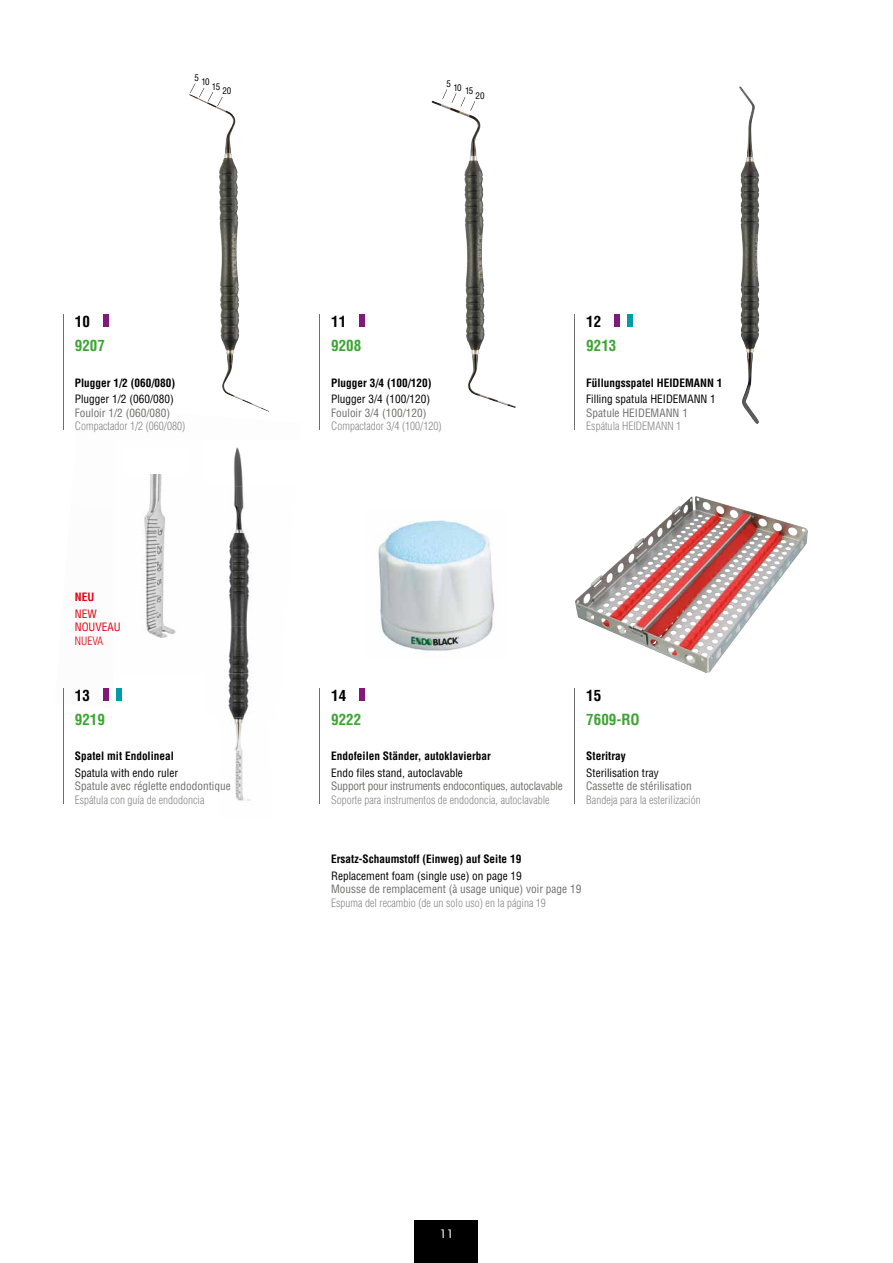
<style>
.page{position:relative;width:893px;height:1263px;background:#fff}
.page>*{position:absolute;margin:0;border:0;box-sizing:border-box;transform-origin:0 0}
.t1{font:700 15px "Switzerland Condensed";color:#3da434}
.t2{font:700 15px "Switzerland Condensed";color:#000}
.t3{font:12px "VAG Rounded Lt";color:#fff}
.t4{font:300 11.25px "Switzerland Cond";color:#888}
.t5{font:11.25px "Switzerland Condensed";color:#000}
.t6{font:700 11.25px "Switzerland Condensed";color:#000}
.t7{font:11.25px "Switzerland Condensed";color:#6f6f6e}
.t8{font:11.25px "Switzerland Condensed";letter-spacing:-.02em;color:#6f6f6e}
.t9{font:11.25px/13.5px "Switzerland Condensed";color:#e3000f}
.t10{font:300 11.25px "Switzerland Cond";color:#e3000f}
.t11{font:700 11.25px "Switzerland Condensed";color:#e3000f}
.t12{font:9px "Switzerland Condensed";letter-spacing:-.07em;color:#000}
</style>
<div class="page">
<img style="left:230px;top:720px;width:21px;height:81px">
<img style="left:150px;top:447px;width:93px;height:39px">
<img style="left:144px;top:486px;width:100px;height:47px">
<img style="left:145px;top:533px;width:105px;height:47px">
<img style="left:146px;top:580px;width:103px;height:47px">
<img style="left:146px;top:627px;width:104px;height:47px">
<img style="left:116px;top:688px;width:6px;height:13px">
<img style="left:228px;top:674px;width:21px;height:46px">
<div style="left:415px;top:1220px;width:63px;height:43px;background:#000"></div>
<hr style="left:63px;top:315px;width:1px;height:115px;background:#6f6f6e">
<hr style="left:319px;top:315px;width:1px;height:115px;background:#6f6f6e">
<hr style="left:574px;top:315px;width:1px;height:115px;background:#6f6f6e">
<hr style="left:63px;top:688px;width:1px;height:116px;background:#6f6f6e">
<hr style="left:319px;top:688px;width:1px;height:116px;background:#6f6f6e">
<hr style="left:574px;top:688px;width:1px;height:116px;background:#6f6f6e">
<img style="left:189px;top:95px;width:62px;height:309px">
<img style="left:431px;top:101px;width:47px;height:291px">
<img style="left:376px;top:520px;width:119px;height:133px">
<img style="left:739px;top:87px;width:20px;height:337px">
<div style="left:104px;top:689px;width:5px;height:12px;background:#821978"></div>
<div style="left:359px;top:689px;width:5px;height:12px;background:#821978"></div>
<div style="left:117px;top:689px;width:5px;height:12px;background:#009ca9"></div>
<div style="left:615px;top:315px;width:5px;height:12px;background:#821978"></div>
<div style="left:359px;top:315px;width:5px;height:12px;background:#821978"></div>
<div style="left:104px;top:315px;width:5px;height:12px;background:#821978"></div>
<div style="left:628px;top:315px;width:5px;height:12px;background:#009ca9"></div>
<img style="left:575px;top:496px;width:233px;height:177px">
<svg style="left:190px;top:83px;width:33px;height:23px"></svg>
<svg style="left:442px;top:89px;width:33px;height:22px"></svg>
<div style="left:128px;top:448px;width:62px;height:26px;background:#fff"></div>
<p class="t12" style="left:195px;top:76px;width:17px">5 10</p>
<p class="t12" style="left:447px;top:78px;width:6px">5</p>
<p class="t12" style="left:212px;top:81px;width:10px">15</p>
<p class="t12" style="left:453px;top:82px;width:10px">10</p>
<p class="t12" style="left:222px;top:85px;width:11px">20</p>
<p class="t12" style="left:465px;top:85px;width:10px">15</p>
<p class="t12" style="left:475px;top:90px;width:11px">20</p>
<h1 class="t2" style="left:75px;top:312px;width:17px">10</h1>
<h1 class="t1" style="left:75px;top:337px;width:32px">9207</h1>
<p class="t6" style="left:75px;top:376px;width:102px">Plugger 1/2 (060/080)</p>
<p class="t5" style="left:75px;top:392px;width:101px">Plugger 1/2 (060/080)</p>
<p class="t7" style="left:75px;top:405px;width:97px">Fouloir 1/2 (060/080)</p>
<p class="t4" style="left:75px;top:419px;width:112px">Compactador 1/2 (060/080)</p>
<p class="t11" style="left:75px;top:590px;width:21px">NEU</p>
<p class="t9" style="left:75px;top:607px;width:47px">NEW<br>NOUVEAU</p>
<p class="t10" style="left:75px;top:634px;width:30px">NUEVA</p>
<h1 class="t2" style="left:75px;top:686px;width:17px">13</h1>
<h1 class="t1" style="left:75px;top:710px;width:32px">9219</h1>
<p class="t6" style="left:75px;top:749px;width:101px">Spatel mit Endolineal</p>
<p class="t5" style="left:75px;top:766px;width:105px">Spatula with endo ruler</p>
<p class="t7" style="left:75px;top:779px;width:157px">Spatule avec réglette endodontique</p>
<p class="t4" style="left:75px;top:793px;width:131px">Espátula con guía de endodoncia</p>
<h1 class="t2" style="left:331px;top:312px;width:17px">11</h1>
<h1 class="t1" style="left:331px;top:337px;width:32px">9208</h1>
<p class="t6" style="left:331px;top:376px;width:102px">Plugger 3/4 (100/120)</p>
<p class="t5" style="left:331px;top:392px;width:101px">Plugger 3/4 (100/120)</p>
<p class="t7" style="left:331px;top:405px;width:97px">Fouloir 3/4 (100/120)</p>
<p class="t4" style="left:331px;top:419px;width:112px">Compactador 3/4 (100/120)</p>
<h1 class="t2" style="left:586px;top:312px;width:17px">12</h1>
<h1 class="t1" style="left:586px;top:337px;width:32px">9213</h1>
<p class="t6" style="left:586px;top:376px;width:138px">Füllungsspatel HEIDEMANN 1</p>
<p class="t5" style="left:586px;top:392px;width:131px">Filling spatula HEIDEMANN 1</p>
<p class="t7" style="left:586px;top:405px;width:103px">Spatule HEIDEMANN 1</p>
<p class="t4" style="left:586px;top:419px;width:96px">Espátula HEIDEMANN 1</p>
<h1 class="t2" style="left:331px;top:686px;width:17px">14</h1>
<h1 class="t1" style="left:331px;top:710px;width:32px">9222</h1>
<p class="t6" style="left:331px;top:749px;width:161px">Endofeilen Ständer, autoklavierbar</p>
<p class="t5" style="left:331px;top:766px;width:133px">Endo files stand, autoclavable</p>
<p class="t8" style="left:331px;top:779px;width:233px">Support pour instruments endocontiques, autoclavable</p>
<p class="t4" style="left:331px;top:793px;width:220px">Soporte para instrumentos de endodoncia, autoclavable</p>
<h1 class="t2" style="left:586px;top:686px;width:17px">15</h1>
<h1 class="t1" style="left:586px;top:710px;width:55px">7609-RO</h1>
<p class="t6" style="left:586px;top:749px;width:41px">Steritray</p>
<p class="t5" style="left:586px;top:766px;width:74px">Sterilisation tray</p>
<p class="t7" style="left:586px;top:779px;width:107px">Cassette de stérilisation</p>
<p class="t4" style="left:586px;top:793px;width:116px">Bandeja para la esterilización</p>
<p class="t6" style="left:331px;top:852px;width:192px">Ersatz-Schaumstoff (Einweg) auf Seite 19</p>
<p class="t5" style="left:331px;top:869px;width:192px">Replacement foam (single use) on page 19</p>
<p class="t7" style="left:331px;top:882px;width:252px">Mousse de remplacement (à usage unique) voir page 19</p>
<p class="t4" style="left:331px;top:896px;width:216px">Espuma del recambio (de un solo uso) en la página 19</p>
<p class="t3" style="left:441px;top:1227px;width:13px">11</p>
</div>
